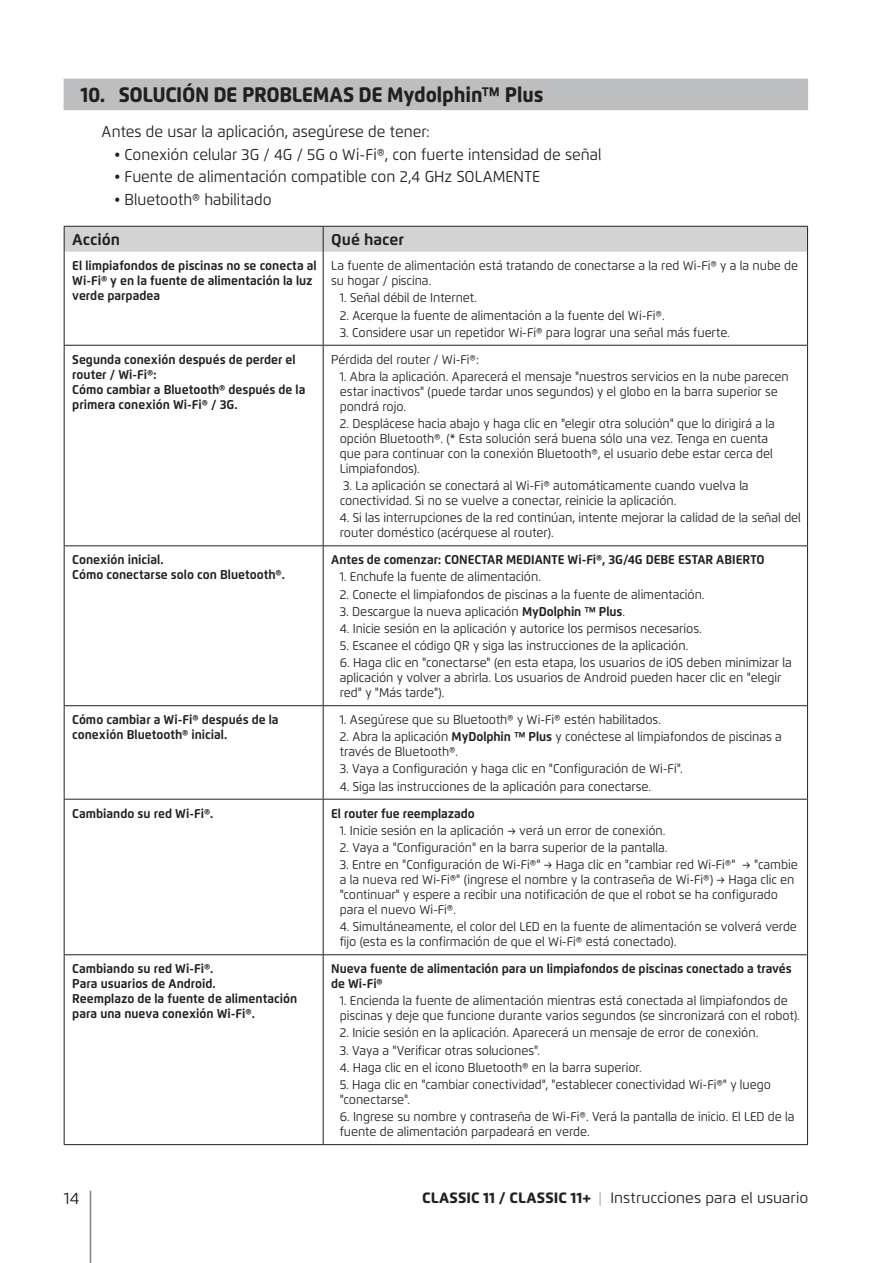
<style>
.page{position:relative;width:893px;height:1263px;background:#fff}
.page>*{position:absolute;margin:0;border:0;box-sizing:border-box;transform-origin:0 0}
.t1{font:800 21px "Flexo";letter-spacing:-.02em;color:#231f20;scale:.95 1}
.t2{font:16.5px "Flexo";color:#231f20}
.t3{font:15.75px "Flexo";color:#231f20;scale:.95 1}
.t4{font:700 15.75px "Flexo";color:#231f20}
.t5{font:15px "Flexo";color:#231f20}
.t6{font:12.75px/15px "Flexo";letter-spacing:-.005em;color:#231f20;scale:.95 1}
.t7{font:700 12.75px/15px "Flexo";color:#231f20;scale:.95 1}
.s1{font-weight:700}
.s2{font-weight:800}
.s3{font-weight:300;color:#949698}
</style>
<div class="page">
<hr style="left:90px;top:1191px;width:1px;height:72px;background:#808285">
<div style="left:64px;top:79px;width:744px;height:31px;background:#bcbec0"></div>
<hr style="left:64px;top:252px;width:1px;height:93px;background:#231f20">
<hr style="left:323px;top:252px;width:1px;height:93px;background:#231f20">
<hr style="left:807px;top:252px;width:1px;height:93px;background:#231f20">
<hr style="left:64px;top:345px;width:259px;height:1px;background:#231f20">
<hr style="left:64px;top:346px;width:1px;height:199px;background:#231f20">
<hr style="left:323px;top:345px;width:485px;height:1px;background:#231f20">
<hr style="left:323px;top:346px;width:1px;height:199px;background:#231f20">
<hr style="left:807px;top:346px;width:1px;height:199px;background:#231f20">
<hr style="left:64px;top:545px;width:259px;height:1px;background:#231f20">
<hr style="left:64px;top:546px;width:1px;height:159px;background:#231f20">
<hr style="left:323px;top:545px;width:485px;height:1px;background:#231f20">
<hr style="left:323px;top:546px;width:1px;height:159px;background:#231f20">
<hr style="left:807px;top:546px;width:1px;height:159px;background:#231f20">
<hr style="left:64px;top:705px;width:259px;height:1px;background:#231f20">
<hr style="left:64px;top:706px;width:1px;height:93px;background:#231f20">
<hr style="left:323px;top:705px;width:485px;height:1px;background:#231f20">
<hr style="left:323px;top:706px;width:1px;height:93px;background:#231f20">
<hr style="left:807px;top:706px;width:1px;height:93px;background:#231f20">
<hr style="left:64px;top:799px;width:259px;height:1px;background:#231f20">
<hr style="left:64px;top:799px;width:1px;height:155px;background:#231f20">
<hr style="left:323px;top:799px;width:485px;height:1px;background:#231f20">
<hr style="left:323px;top:799px;width:1px;height:155px;background:#231f20">
<hr style="left:807px;top:799px;width:1px;height:155px;background:#231f20">
<hr style="left:64px;top:954px;width:259px;height:1px;background:#231f20">
<hr style="left:64px;top:955px;width:1px;height:189px;background:#231f20">
<hr style="left:323px;top:954px;width:485px;height:1px;background:#231f20">
<hr style="left:323px;top:955px;width:1px;height:189px;background:#231f20">
<hr style="left:807px;top:955px;width:1px;height:189px;background:#231f20">
<hr style="left:64px;top:1144px;width:259px;height:1px;background:#231f20">
<hr style="left:323px;top:1144px;width:485px;height:1px;background:#231f20">
<svg style="left:64px;top:226px;width:744px;height:26px;background:#cbcdce"></svg>
<h1 class="t1" style="left:81px;top:81px;width:489px">10. SOLUCIÓN DE PROBLEMAS DE Mydolphin™ Plus</h1>
<p class="t3" style="left:102px;top:122px;width:347px">Antes de usar la aplicación, asegúrese de tener:</p>
<p class="t3" style="left:114px;top:145px;width:514px">• Conexión celular 3G / 4G / 5G o Wi-Fi®, con fuerte intensidad de señal</p>
<p class="t3" style="left:114px;top:167px;width:450px">• Fuente de alimentación compatible con 2,4 GHz SOLAMENTE</p>
<p class="t3" style="left:114px;top:190px;width:167px">• Bluetooth® habilitado</p>
<p class="t4" style="left:72px;top:230px;width:49px">Acción</p>
<p class="t4" style="left:331px;top:230px;width:74px">Qué hacer</p>
<p class="t7" style="left:72px;top:258px;width:259px">El limpiafondos de piscinas no se conecta al<br>Wi-Fi® y en la fuente de alimentación la luz verde parpadea</p>
<p class="t6" style="left:331px;top:258px;width:493px">La fuente de alimentación está tratando de conectarse a la red Wi-Fi® y a la nube de su hogar / piscina.</p>
<p class="t6" style="left:340px;top:290px;width:146px">1. Señal débil de Internet.</p>
<p class="t6" style="left:340px;top:308px;width:343px">2. Acerque la fuente de alimentación a la fuente del Wi-Fi®.</p>
<p class="t6" style="left:340px;top:325px;width:412px">3. Considere usar un repetidor Wi-Fi® para lograr una señal más fuerte.</p>
<p class="t7" style="left:72px;top:352px;width:247px">Segunda conexión después de perder el router / Wi-Fi®:<br>Cómo cambiar a Bluetooth® después de la primera conexión Wi-Fi® / 3G.</p>
<p class="t6" style="left:331px;top:352px;width:157px">Pérdida del router / Wi-Fi®:</p>
<p class="t6" style="left:340px;top:369px;width:474px">1. Abra la aplicación. Aparecerá el mensaje "nuestros servicios en la nube parecen estar inactivos" (puede tardar unos segundos) y el globo en la barra superior se pondrá rojo.</p>
<p class="t6" style="left:340px;top:416px;width:460px">2. Desplácese hacia abajo y haga clic en "elegir otra solución" que lo dirigirá a la opción Bluetooth®. (* Esta solución será buena sólo una vez. Tenga en cuenta que para continuar con la conexión Bluetooth®, el usuario debe estar cerca del Limpiafondos).</p>
<p class="t6" style="left:340px;top:478px;width:432px">3. La aplicación se conectará al Wi-Fi® automáticamente cuando vuelva la conectividad. Si no se vuelve a conectar, reinicie la aplicación.</p>
<p class="t6" style="left:340px;top:510px;width:487px">4. Si las interrupciones de la red continúan, intente mejorar la calidad de la señal del router doméstico (acérquese al router).</p>
<p class="t7" style="left:72px;top:552px;width:225px">Conexión inicial.<br>Cómo conectarse solo con Bluetooth®.</p>
<p class="t7" style="left:331px;top:552px;width:458px">Antes de comenzar: CONECTAR MEDIANTE Wi-Fi®, 3G/4G DEBE ESTAR ABIERTO</p>
<p class="t6" style="left:340px;top:569px;width:213px">1. Enchufe la fuente de alimentación.</p>
<p class="t6" style="left:340px;top:587px;width:386px">2. Conecte el limpiafondos de piscinas a la fuente de alimentación.</p>
<p class="t6" style="left:340px;top:604px;width:302px">3. Descargue la nueva aplicación <span class="s1">MyDolphin ™ Plus</span>.</p>
<p class="t6" style="left:340px;top:621px;width:383px">4. Inicie sesión en la aplicación y autorice los permisos necesarios.</p>
<p class="t6" style="left:340px;top:638px;width:368px">5. Escanee el código QR y siga las instrucciones de la aplicación.</p>
<p class="t6" style="left:340px;top:655px;width:477px">6. Haga clic en "conectarse" (en esta etapa, los usuarios de iOS deben minimizar la aplicación y volver a abrirla. Los usuarios de Android pueden hacer clic en "elegir red" y "Más tarde").</p>
<p class="t7" style="left:72px;top:712px;width:219px">Cómo cambiar a Wi-Fi® después de la conexión Bluetooth® inicial.</p>
<p class="t6" style="left:340px;top:712px;width:340px">1. Asegúrese que su Bluetooth® y Wi-Fi® estén habilitados.</p>
<p class="t6" style="left:340px;top:729px;width:467px">2. Abra la aplicación <span class="s1">MyDolphin ™ Plus</span> y conéctese al limpiafondos de piscinas a través de Bluetooth®.</p>
<p class="t6" style="left:340px;top:761px;width:363px">3. Vaya a Configuración y haga clic en "Configuración de Wi-Fi".</p>
<p class="t6" style="left:340px;top:778px;width:329px">4. Siga las instrucciones de la aplicación para conectarse.</p>
<p class="t7" style="left:72px;top:805px;width:150px">Cambiando su red Wi-Fi®.</p>
<p class="t7" style="left:331px;top:805px;width:153px">El router fue reemplazado</p>
<p class="t6" style="left:340px;top:823px;width:344px">1. Inicie sesión en la aplicación → verá un error de conexión.</p>
<p class="t6" style="left:340px;top:840px;width:347px">2. Vaya a "Configuración" en la barra superior de la pantalla.</p>
<p class="t6" style="left:340px;top:857px;width:484px">3. Entre en "Configuración de Wi-Fi®" → Haga clic en "cambiar red Wi-Fi®" → "cambie a la nueva red Wi-Fi®" (ingrese el nombre y la contraseña de Wi-Fi®) → Haga clic en "continuar" y espere a recibir una notificación de que el robot se ha configurado para el nuevo Wi-Fi®.</p>
<p class="t6" style="left:340px;top:919px;width:483px">4. Simultáneamente, el color del LED en la fuente de alimentación se volverá verde fijo (esta es la confirmación de que el Wi-Fi® está conectado).</p>
<p class="t7" style="left:72px;top:961px;width:238px">Cambiando su red Wi-Fi®.<br>Para usuarios de Android.<br>Reemplazo de la fuente de alimentación para una nueva conexión Wi-Fi®.</p>
<p class="t7" style="left:331px;top:961px;width:486px">Nueva fuente de alimentación para un limpiafondos de piscinas conectado a través de Wi-Fi®</p>
<p class="t6" style="left:340px;top:993px;width:486px">1. Encienda la fuente de alimentación mientras está conectada al limpiafondos de piscinas y deje que funcione durante varios segundos (se sincronizará con el robot).</p>
<p class="t6" style="left:340px;top:1025px;width:442px">2. Inicie sesión en la aplicación. Aparecerá un mensaje de error de conexión.</p>
<p class="t6" style="left:340px;top:1042px;width:213px">3. Vaya a "Verificar otras soluciones".</p>
<p class="t6" style="left:340px;top:1060px;width:319px">4. Haga clic en el icono Bluetooth® en la barra superior.</p>
<p class="t6" style="left:340px;top:1077px;width:455px">5. Haga clic en "cambiar conectividad", "establecer conectividad Wi-Fi®" y luego "conectarse".</p>
<p class="t6" style="left:340px;top:1109px;width:480px">6. Ingrese su nombre y contraseña de Wi-Fi®. Verá la pantalla de inicio. El LED de la fuente de alimentación parpadeará en verde.</p>
<p class="t2" style="left:64px;top:1188px;width:17px">14</p>
<p class="t5" style="left:422px;top:1188px;width:388px"><span class="s2">CLASSIC 11 / CLASSIC 11+</span> <span class="s3">|</span> Instrucciones para el usuario</p>
</div>
